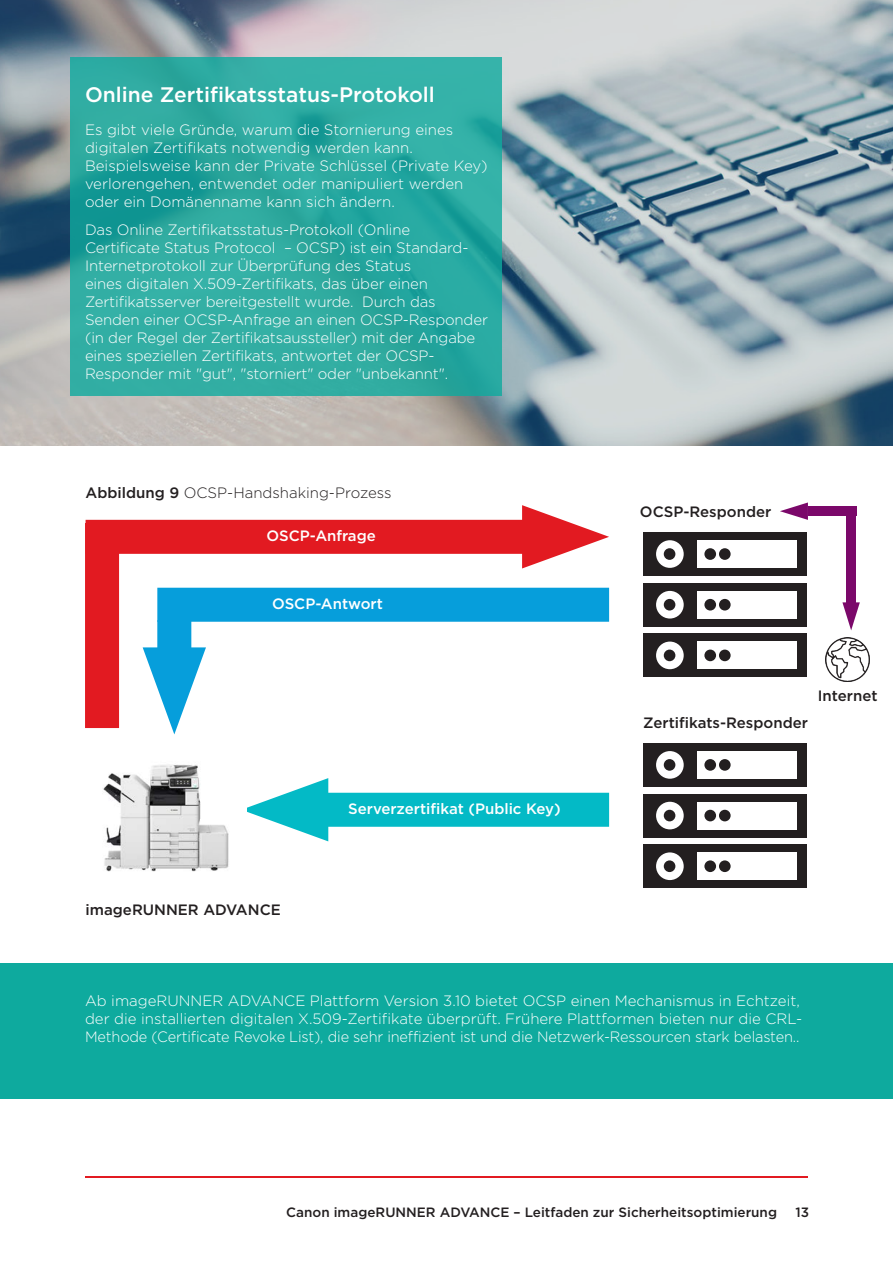
<style>
.page{position:relative;width:893px;height:1263px;background:#fff}
.page>*{position:absolute;margin:0;border:0;box-sizing:border-box;transform-origin:0 0}
.t1{font:500 21px "Gotham";color:#fff}
.t2{font:300 15px/18px "Gotham";letter-spacing:-.01em;color:#fff}
.t3{font:500 15px "Gotham";color:#231f20}
.t4{font:500 15px "Gotham";color:#fff}
.t5{font:300 15px "Gotham";color:#231f20}
.t6{font:500 13.5px "Gotham";color:#231f20}
.s1{font-weight:500}
</style>
<div class="page">
<hr style="left:85px;top:1176px;width:723px;height:2px;background:#e21a21">
<img style="left:0;top:0;width:893px;height:445px">
<svg style="left:70px;top:57px;width:432px;height:338px;background:#2ba9a0"></svg>
<div style="left:0;top:963px;width:893px;height:135px;background:#0eaa9e"></div>
<div style="left:643px;top:532px;width:163px;height:44px;background:#231f20"></div>
<div style="left:643px;top:743px;width:163px;height:44px;background:#231f20"></div>
<div style="left:643px;top:583px;width:163px;height:44px;background:#231f20"></div>
<div style="left:643px;top:794px;width:163px;height:43px;background:#231f20"></div>
<div style="left:643px;top:633px;width:163px;height:44px;background:#231f20"></div>
<div style="left:643px;top:844px;width:163px;height:44px;background:#231f20"></div>
<div style="left:656px;top:540px;width:28px;height:28px;background:#fff;border-radius:50%"></div>
<div style="left:656px;top:751px;width:28px;height:28px;background:#fff;border-radius:50%"></div>
<div style="left:656px;top:591px;width:28px;height:27px;background:#fff;border-radius:50%"></div>
<div style="left:656px;top:802px;width:28px;height:27px;background:#fff;border-radius:50%"></div>
<div style="left:656px;top:641px;width:28px;height:28px;background:#fff;border-radius:50%"></div>
<div style="left:656px;top:852px;width:28px;height:28px;background:#fff;border-radius:50%"></div>
<div style="left:664px;top:548px;width:11px;height:12px;background:#231f20;border-radius:50%"></div>
<div style="left:664px;top:759px;width:11px;height:12px;background:#231f20;border-radius:50%"></div>
<div style="left:664px;top:599px;width:11px;height:11px;background:#231f20;border-radius:50%"></div>
<div style="left:664px;top:810px;width:11px;height:11px;background:#231f20;border-radius:50%"></div>
<div style="left:664px;top:649px;width:11px;height:12px;background:#231f20;border-radius:50%"></div>
<div style="left:664px;top:860px;width:11px;height:12px;background:#231f20;border-radius:50%"></div>
<div style="left:697px;top:540px;width:99px;height:28px;background:#fff"></div>
<div style="left:697px;top:751px;width:99px;height:28px;background:#fff"></div>
<div style="left:697px;top:591px;width:99px;height:27px;background:#fff"></div>
<div style="left:697px;top:802px;width:99px;height:27px;background:#fff"></div>
<div style="left:697px;top:641px;width:99px;height:28px;background:#fff"></div>
<div style="left:697px;top:852px;width:99px;height:28px;background:#fff"></div>
<div style="left:704px;top:548px;width:12px;height:12px;background:#231f20;border-radius:50%"></div>
<div style="left:704px;top:759px;width:12px;height:12px;background:#231f20;border-radius:50%"></div>
<div style="left:704px;top:599px;width:12px;height:11px;background:#231f20;border-radius:50%"></div>
<div style="left:704px;top:810px;width:12px;height:11px;background:#231f20;border-radius:50%"></div>
<div style="left:704px;top:649px;width:12px;height:12px;background:#231f20;border-radius:50%"></div>
<div style="left:704px;top:860px;width:12px;height:12px;background:#231f20;border-radius:50%"></div>
<div style="left:719px;top:548px;width:12px;height:12px;background:#231f20;border-radius:50%"></div>
<div style="left:719px;top:759px;width:12px;height:12px;background:#231f20;border-radius:50%"></div>
<div style="left:719px;top:599px;width:12px;height:11px;background:#231f20;border-radius:50%"></div>
<div style="left:719px;top:810px;width:12px;height:11px;background:#231f20;border-radius:50%"></div>
<div style="left:719px;top:649px;width:12px;height:12px;background:#231f20;border-radius:50%"></div>
<div style="left:719px;top:860px;width:12px;height:12px;background:#231f20;border-radius:50%"></div>
<div style="left:297px;top:793px;width:312px;height:34px;background:#03bac6"></div>
<svg style="left:247px;top:778px;width:81px;height:63px"></svg>
<div style="left:157px;top:588px;width:452px;height:34px;background:#069edb"></div>
<div style="left:86px;top:520px;width:467px;height:34px;background:#e21a21"></div>
<svg style="left:522px;top:505px;width:87px;height:63px"></svg>
<div style="left:157px;top:620px;width:34px;height:59px;background:#069edb"></div>
<svg style="left:143px;top:647px;width:63px;height:87px"></svg>
<div style="left:85px;top:523px;width:34px;height:205px;background:#e21a21"></div>
<img style="left:103px;top:764px;width:126px;height:108px">
<img style="left:826px;top:637px;width:44px;height:45px">
<div style="left:808px;top:506px;width:48px;height:10px;background:#7b086a"></div>
<svg style="left:780px;top:502px;width:28px;height:18px"></svg>
<div style="left:846px;top:506px;width:10px;height:97px;background:#7b086a"></div>
<svg style="left:842px;top:602px;width:18px;height:28px"></svg>
<p class="t1" style="left:85px;top:80px;width:351px">Online Zertifikatsstatus-Protokoll</p>
<p class="t2" style="left:85px;top:120px;width:404px">Es gibt viele Gründe, warum die Stornierung eines digitalen Zertifikats notwendig werden kann.<br>Beispielsweise kann der Private Schlüssel (Private Key) verlorengehen, entwendet oder manipuliert werden oder ein Domänenname kann sich ändern.</p>
<p class="t2" style="left:85px;top:220px;width:404px">Das Online Zertifikatsstatus-Protokoll (Online Certificate Status Protocol – OCSP) ist ein Standard-Internetprotokoll zur Überprüfung des Status<br>eines digitalen X.509-Zertifikats, das über einen Zertifikatsserver bereitgestellt wurde. Durch das Senden einer OCSP-Anfrage an einen OCSP-Responder (in der Regel der Zertifikatsaussteller) mit der Angabe eines speziellen Zertifikats, antwortet der OCSP-Responder mit "gut", "storniert" oder "unbekannt".</p>
<p class="t5" style="left:86px;top:483px;width:308px"><span class="s1">Abbildung 9</span> OCSP-Handshaking-Prozess</p>
<p class="t4" style="left:266px;top:526px;width:111px">OSCP-Anfrage</p>
<p class="t4" style="left:272px;top:593px;width:112px">OSCP-Antwort</p>
<p class="t4" style="left:348px;top:799px;width:214px">Serverzertifikat (Public Key)</p>
<p class="t3" style="left:640px;top:502px;width:133px">OCSP-Responder</p>
<p class="t3" style="left:643px;top:713px;width:166px">Zertifikats-Responder</p>
<p class="t3" style="left:818px;top:686px;width:61px">Internet</p>
<p class="t3" style="left:86px;top:900px;width:197px">imageRUNNER ADVANCE</p>
<p class="t2" style="left:85px;top:991px;width:719px">Ab imageRUNNER ADVANCE Plattform Version 3.10 bietet OCSP einen Mechanismus in Echtzeit, der die installierten digitalen X.509-Zertifikate überprüft. Frühere Plattformen bieten nur die CRL-<br>Methode (Certificate Revoke List), die sehr ineffizient ist und die Netzwerk-Ressourcen stark belasten..</p>
<p class="t6" style="left:286px;top:1204px;width:492px">Canon imageRUNNER ADVANCE – Leitfaden zur Sicherheitsoptimierung</p>
<p class="t6" style="left:796px;top:1204px;width:15px">13</p>
</div>
